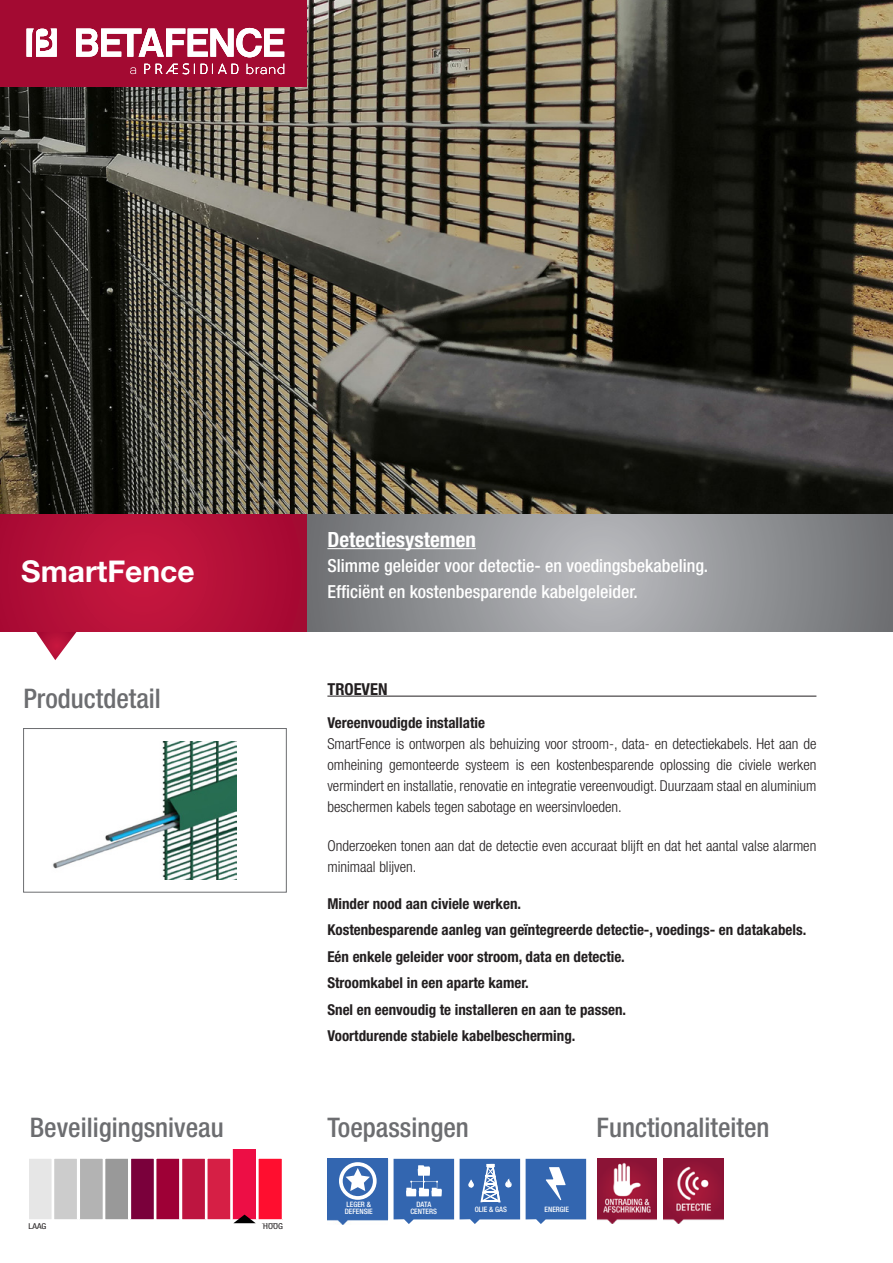
<style>
.page{position:relative;width:893px;height:1263px;background:#fff}
.page>*{position:absolute;margin:0;border:0;box-sizing:border-box;transform-origin:0 0}
.t1{font:700 30px "Helvetica Neue LT Std";color:#fff}
.t2{font:500 condensed 27px "Helvetica Neue LT Std";color:#6c6d70}
._01_INTRO{font:700 condensed 21px "Helvetica Neue LT Std";color:#fff}
._01_INTRO-2{font:500 condensed 18px "Helvetica Neue LT Std";color:#fff}
.t3{font:700 condensed 16.5px "Helvetica Neue LT Std";color:#231f20}
.t4{font:300 condensed 15px/21px "Helvetica Neue LT Std";color:#231f20;text-align:justify}
.t5{font:700 condensed 15px "Helvetica Neue LT Std";color:#231f20}
._04_TROEVEN-BODY{font:condensed 8.1px "Helvetica Neue LT Std";color:#231f20;scale:1.11 1}
.t6{font:500 condensed 7.5px/6.9px "Helvetica Neue LT Std";color:#fff}
.t7{font:condensed 7.5px "Helvetica Neue LT Std";color:#000;scale:1.53 1}
</style>
<div class="page">
<hr style="left:892px;top:1105px;width:1px;height:158px;background:#bcbdc0">
<img style="left:0;top:0;width:893px;height:514px">
<img style="left:663px;top:1158px;width:60px;height:65px">
<svg style="left:35px;top:631px;width:43px;height:29px"></svg>
<svg style="left:306px;top:514px;width:587px;height:117px;background:#929397"></svg>
<hr style="left:327px;top:548px;width:149px;height:1px;background:#fff">
<hr style="left:327px;top:696px;width:489px;height:1px;background:#231f20">
<div style="left:23px;top:728px;width:264px;height:164px;background:#fff;border:1px solid #6c6d70"></div>
<svg style="left:0;top:514px;width:306px;height:117px;background:#b51038"></svg>
<img style="left:597px;top:1158px;width:60px;height:65px">
<svg style="left:328px;top:1159px;width:60px;height:65px;background:#527dbb"></svg>
<div style="left:339px;top:1162px;width:38px;height:38px;border:4px solid #fff;border-radius:50%"></div>
<svg style="left:394px;top:1159px;width:60px;height:65px;background:#547fbd"></svg>
<svg style="left:526px;top:1159px;width:60px;height:65px;background:#4e7aba"></svg>
<svg style="left:460px;top:1159px;width:60px;height:65px;background:#5680bd"></svg>
<img style="left:53px;top:742px;width:184px;height:138px">
<div style="left:0;top:0;width:306px;height:86px;background:#a30a32"></div>
<svg style="left:76px;top:28px;width:208px;height:29px"></svg>
<svg style="left:27px;top:29px;width:30px;height:28px"></svg>
<svg style="left:247px;top:64px;width:37px;height:10px"></svg>
<svg style="left:144px;top:64px;width:6px;height:10px"></svg>
<svg style="left:201px;top:64px;width:37px;height:10px"></svg>
<svg style="left:156px;top:63px;width:39px;height:11px"></svg>
<svg style="left:130px;top:67px;width:6px;height:7px"></svg>
<svg style="left:30px;top:1159px;width:22px;height:60px"></svg>
<div style="left:54px;top:1158px;width:24px;height:61px;background:#ccc"></div>
<div style="left:53px;top:1158px;width:25px;height:61px;border:1px solid #fff"></div>
<div style="left:79px;top:1158px;width:24px;height:61px;background:#b3b3b3"></div>
<div style="left:79px;top:1158px;width:24px;height:61px;border:1px solid #fff"></div>
<div style="left:105px;top:1158px;width:24px;height:61px;background:#999"></div>
<div style="left:105px;top:1158px;width:24px;height:61px;border:1px solid #fff"></div>
<div style="left:131px;top:1158px;width:23px;height:61px;background:#7a003b"></div>
<div style="left:130px;top:1158px;width:25px;height:61px;border:1px solid #fff"></div>
<div style="left:156px;top:1158px;width:24px;height:61px;background:#9e0036"></div>
<div style="left:156px;top:1158px;width:24px;height:61px;border:1px solid #fff"></div>
<div style="left:207px;top:1158px;width:24px;height:61px;background:#d61f45"></div>
<div style="left:207px;top:1158px;width:24px;height:61px;border:1px solid #fff"></div>
<div style="left:182px;top:1158px;width:23px;height:61px;background:#bd1540"></div>
<div style="left:181px;top:1158px;width:25px;height:61px;border:1px solid #fff"></div>
<div style="left:258px;top:1158px;width:24px;height:61px;background:#ff0e2f"></div>
<div style="left:258px;top:1158px;width:25px;height:61px;border:1px solid #fff"></div>
<svg style="left:232px;top:1149px;width:25px;height:74px;background:#e22251"></svg>
<p class="t1" style="left:21px;top:552px;width:175px">SmartFence</p>
<h2 class="t2" style="left:23px;top:682px;width:139px">Productdetail</h2>
<p class="_01_INTRO" style="left:327px;top:526px;width:150px">Detectiesystemen</p>
<p class="_01_INTRO-2" style="left:327px;top:555px;width:382px">Slimme geleider voor detectie- en voedingsbekabeling.</p>
<p class="_01_INTRO-2" style="left:327px;top:580px;width:312px">Efficiënt en kostenbesparende kabelgeleider.</p>
<p class="t3" style="left:327px;top:679px;width:62px">TROEVEN</p>
<p class="t5" style="left:327px;top:713px;width:159px">Vereenvoudigde installatie</p>
<p class="t4" style="left:327px;top:733px;width:491px">SmartFence is ontworpen als behuizing voor stroom-, data- en detectiekabels. Het aan de omheining gemonteerde systeem is een kostenbesparende oplossing die civiele werken vermindert en installatie, renovatie en integratie vereenvoudigt. Duurzaam staal en aluminium beschermen kabels tegen sabotage en weersinvloeden.</p>
<p class="t4" style="left:327px;top:835px;width:490px">Onderzoeken tonen aan dat de detectie even accuraat blijft en dat het aantal valse alarmen minimaal blijven.</p>
<p class="t5" style="left:327px;top:894px;width:195px">Minder nood aan civiele werken.</p>
<p class="t5" style="left:327px;top:921px;width:480px">Kostenbesparende aanleg van geïntegreerde detectie-, voedings- en datakabels.</p>
<p class="t5" style="left:327px;top:947px;width:299px">Eén enkele geleider voor stroom, data en detectie.</p>
<p class="t5" style="left:327px;top:974px;width:203px">Stroomkabel in een aparte kamer.</p>
<p class="t5" style="left:327px;top:1000px;width:300px">Snel en eenvoudig te installeren en aan te passen.</p>
<p class="t5" style="left:327px;top:1027px;width:250px">Voortdurende stabiele kabelbescherming.</p>
<h2 class="t2" style="left:30px;top:1112px;width:195px">Beveiligingsniveau</h2>
<h2 class="t2" style="left:327px;top:1111px;width:143px">Toepassingen</h2>
<h2 class="t2" style="left:597px;top:1111px;width:174px">Functionaliteiten</h2>
<p class="_04_TROEVEN-BODY" style="left:263px;top:1221px;width:19px">HOOG</p>
<p class="_04_TROEVEN-BODY" style="left:29px;top:1221px;width:18px">LAAG</p>
<p class="t7" style="left:262px;top:1222px;width:15px">HIGH</p>
<p class="t7" style="left:28px;top:1223px;width:14px">LOW</p>
<p class="t6" style="left:345px;top:1201px;width:30px">LEGER &amp;<br>DEFENSIE</p>
<p class="t6" style="left:410px;top:1201px;width:28px;text-align:center">DATA<br>CENTERS</p>
<p class="t6" style="left:475px;top:1206px;width:34px">OLIE &amp; GAS</p>
<p class="t6" style="left:544px;top:1206px;width:26px">ENERGIE</p>
</div>
